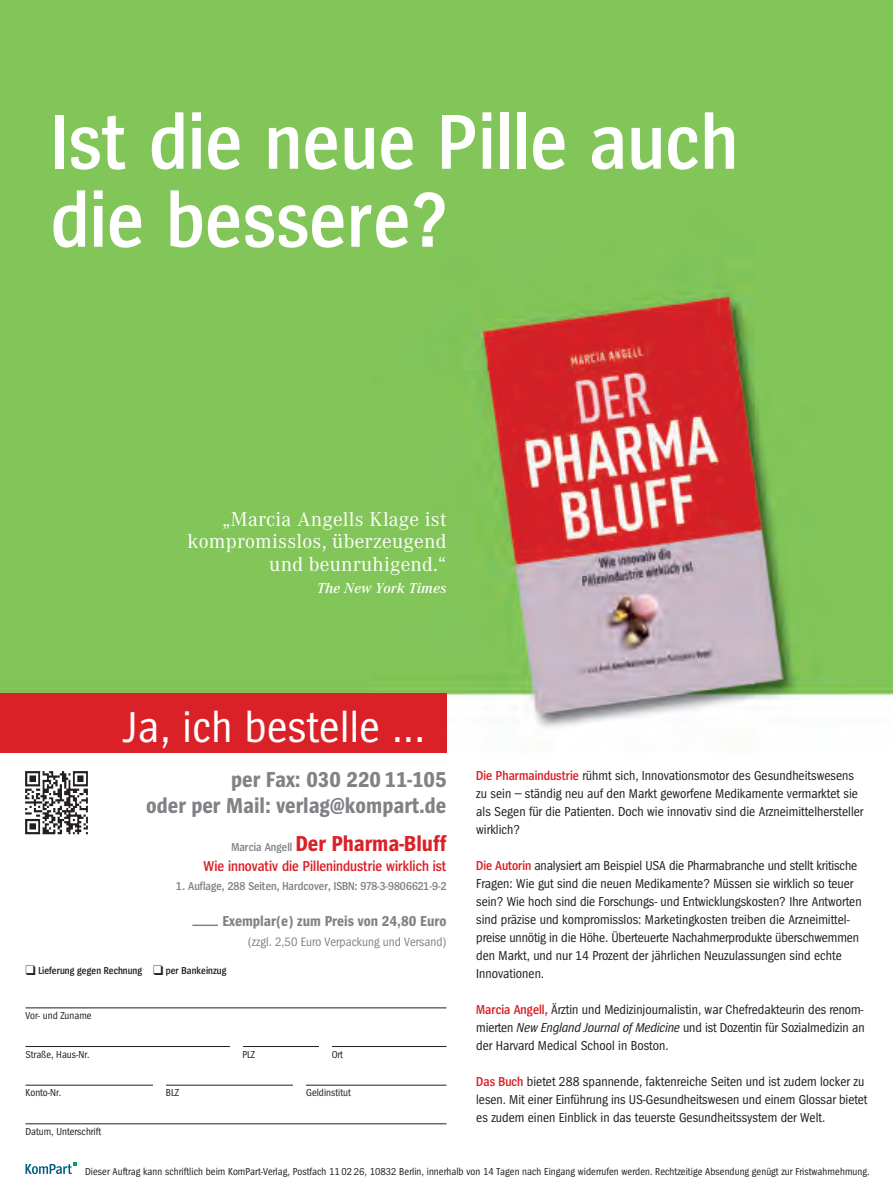
<style>
.page{position:relative;width:893px;height:1191px;background:#fff}
.page>*{position:absolute;margin:0;border:0;box-sizing:border-box;transform-origin:0 0}
.t1{font:600 81px/78px "Spiegel Cd";letter-spacing:.01em;color:#fff}
.t2{font:45px "Spiegel Cd";letter-spacing:.01em;color:#fff}
.t3{font:700 22.5px/25.5px "Spiegel Cd";color:#808285;text-align:right}
.t4{font:700 22.5px "Spiegel Cd";color:#da2128}
.t5{font:21px/22.5px "Corporate A";letter-spacing:.01em;color:#fff;text-align:right}
.t6{font:600 15px "Spiegel Cd";color:#da2128}
.t7{font:700 15px "Spiegel Cd";color:#808285}
.t8{font:italic 600 15px "Corporate A";letter-spacing:.01em;color:#fff}
.t9{font:13.5px/18px "Spiegel Cd";color:#231f20}
.t10{font:12.75px "Spiegel Cd";color:#808285}
.t11{font:600 12px "Spiegel Cd";color:#808285}
.t12{font:10.5px "Spiegel Cd";letter-spacing:.005em;color:#231f20}
.t13{font:600 10.5px "Spiegel Cd";color:#231f20}
.s1{font-weight:600;color:#da2128}
.s2{font-style:italic}
.s3{font-weight:600;font-size:12px;color:#808285}
</style>
<div class="page">
<img style="left:0;top:0;width:893px;height:753px">
<hr style="left:192px;top:924px;width:26px;height:2px;background:#808285">
<svg style="left:26px;top:1162px;width:51px;height:12px"></svg>
<div style="left:0;top:693px;width:446px;height:60px;background:#da2128"></div>
<hr style="left:26px;top:1007px;width:420px;height:1px;background:#231f20">
<hr style="left:26px;top:1046px;width:420px;height:1px;background:#231f20">
<hr style="left:26px;top:1084px;width:420px;height:1px;background:#231f20">
<hr style="left:26px;top:1123px;width:420px;height:1px;background:#231f20">
<div style="left:153px;top:1079px;width:13px;height:8px;background:#fff"></div>
<div style="left:230px;top:1040px;width:12px;height:9px;background:#fff"></div>
<div style="left:319px;top:1040px;width:13px;height:9px;background:#fff"></div>
<div style="left:293px;top:1079px;width:13px;height:8px;background:#fff"></div>
<img style="left:25px;top:771px;width:63px;height:63px">
<h1 class="t1" style="left:51px;top:105px;width:689px">Ist die neue Pille auch die bessere?</h1>
<h3 class="t5" style="left:187px;top:508px;width:261px">„Marcia Angells Klage ist kompromisslos, überzeugend und beunruhigend.“</h3>
<p class="t8" style="left:317px;top:580px;width:131px">The New York Times</p>
<h2 class="t2" style="left:124px;top:704px;width:303px">Ja, ich bestelle ...</h2>
<h3 class="t3" style="left:146px;top:767px;width:302px">per Fax: 030 220 11-105<br>oder per Mail: verlag@kompart.de</h3>
<p class="t9" style="left:476px;top:767px;width:389px"><span class="s1">Die Pharmaindustrie</span> rühmt sich, Innovationsmotor des Gesundheitswesens zu sein – ständig neu auf den Markt geworfene Medikamente vermarktet sie als Segen für die Patienten. Doch wie innovativ sind die Arzneimittelhersteller wirklich?</p>
<p class="t9" style="left:476px;top:857px;width:387px"><span class="s1">Die Autorin</span> analysiert am Beispiel USA die Pharmabranche und stellt kritische Fragen: Wie gut sind die neuen Medikamente? Müssen sie wirklich so teuer sein? Wie hoch sind die Forschungs- und Entwicklungskosten? Ihre Antworten sind präzise und kompromisslos: Marketingkosten treiben die Arzneimittel&shy;preise unnötig in die Höhe. Überteuerte Nachahmerprodukte überschwemmen den Markt, und nur 14 Prozent der jährlichen Neuzulassungen sind echte Innovationen.</p>
<p class="t9" style="left:476px;top:1001px;width:390px;text-align:justify"><span class="s1">Marcia Angell,</span> Ärztin und Medizinjournalistin, war Chefredakteurin des renom&shy;mierten <span class="s2">New England Journal of Medicine</span> und ist Dozentin für Sozial medizin an der Harvard Medical School in Boston.</p>
<p class="t9" style="left:476px;top:1073px;width:393px"><span class="s1">Das Buch</span> bietet 288 spannende, faktenreiche Seiten und ist zudem locker zu lesen. Mit einer Einführung ins US-Gesundheitswesen und einem Glossar bietet es zudem einen Einblick in das teuerste Gesundheitssystem der Welt.</p>
<h3 class="t4" style="left:231px;top:832px;width:217px"><span class="s3">Marcia Angell</span> Der Pharma-Bluff</h3>
<p class="t6" style="left:204px;top:858px;width:244px">Wie innovativ die Pillenindustrie wirklich ist</p>
<p class="t11" style="left:176px;top:880px;width:272px">1. Auflage, 288 Seiten, Hardcover, ISBN: 978-3-9806621-9-2</p>
<p class="t7" style="left:222px;top:913px;width:226px">Exemplar(e) zum Preis von 24,80 Euro</p>
<p class="t10" style="left:248px;top:935px;width:200px">(zzgl. 2,50 Euro Verpackung und Versand)</p>
<p class="t13" style="left:26px;top:965px;width:203px">❑ Lieferung gegen Rechnung ❑ per Bankeinzug</p>
<p class="t12" style="left:26px;top:1010px;width:68px">Vor- und Zuname</p>
<p class="t12" style="left:26px;top:1048px;width:66px">Straße, Haus-Nr.</p>
<p class="t12" style="left:242px;top:1048px;width:14px">PLZ</p>
<p class="t12" style="left:332px;top:1048px;width:13px">Ort</p>
<p class="t12" style="left:26px;top:1087px;width:37px">Konto-Nr.</p>
<p class="t12" style="left:166px;top:1087px;width:15px">BLZ</p>
<p class="t12" style="left:306px;top:1087px;width:46px">Geldinstitut</p>
<p class="t12" style="left:26px;top:1126px;width:77px">Datum, Unterschrift</p>
<p class="t12" style="left:85px;top:1165px;width:786px">Dieser Auftrag kann schriftlich beim KomPart-Verlag, Postfach 11 02 26, 10832 Berlin, innerhalb von 14 Tagen nach Eingang widerrufen werden. Rechtzeitige Absendung genügt zur Fristwahrnehmung.</p>
</div>
